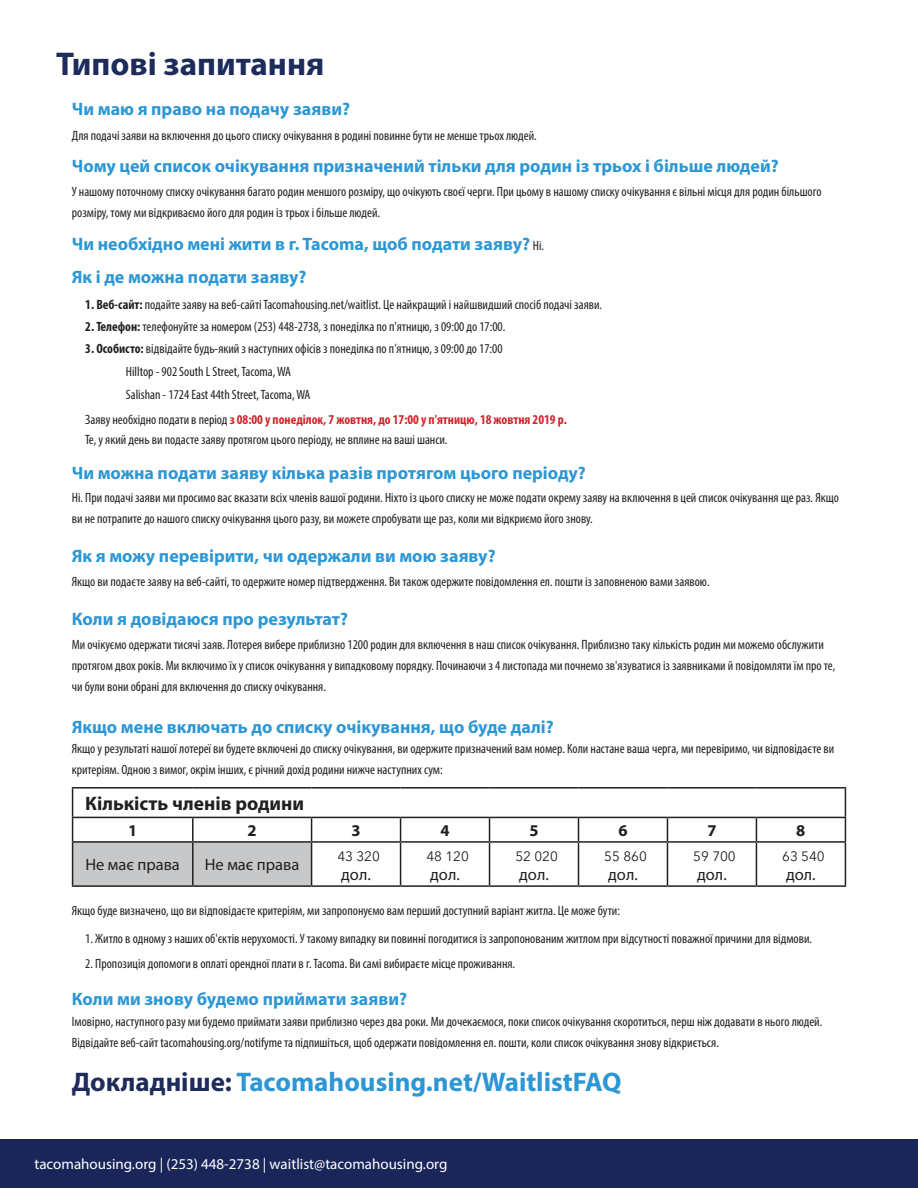
<style>
.page{position:relative;width:918px;height:1188px;background:#fff}
.page>*{position:absolute;margin:0;border:0;box-sizing:border-box;transform-origin:0 0}
.t1{font:700 33px "Myriad Pro";color:#1d2c5b}
.t2{font:700 27px "Myriad Pro";color:#2c97d4}
.t3{font:700 19.5px "Myriad Pro";color:#231f20}
.t4{font:700 18px "Myriad Pro";color:#2c97d4}
.t5{font:16.5px "Myriad Pro";color:#231f20}
.t6{font:700 16.5px "Myriad Pro";color:#231f20}
.t7{font:15px "Myriad Pro";color:#fff}
.t8{font:condensed 13.5px/21px "Myriad Pro";color:#231f20}
.t9{font:13.5px "Avenir Next LT Pro";color:#231f20}
.s1{font-weight:400;font-stretch:condensed;font-size:13.5px;color:#231f20}
.s2{font-weight:700}
.s3{font-weight:700;color:#d1232a}
.s4{color:#1d2c5b}
</style>
<div class="page">
<div style="left:0;top:1139px;width:918px;height:49px;background:#1a2659"></div>
<hr style="left:72px;top:787px;width:121px;height:2px;background:#231f20">
<hr style="left:193px;top:787px;width:119px;height:2px;background:#231f20">
<hr style="left:312px;top:787px;width:89px;height:2px;background:#231f20">
<hr style="left:401px;top:787px;width:89px;height:2px;background:#231f20">
<hr style="left:490px;top:787px;width:89px;height:2px;background:#231f20">
<hr style="left:579px;top:787px;width:88px;height:2px;background:#231f20">
<hr style="left:667px;top:787px;width:89px;height:2px;background:#231f20">
<hr style="left:756px;top:787px;width:90px;height:2px;background:#231f20">
<hr style="left:312px;top:817px;width:89px;height:1px;background:#231f20">
<svg style="left:72px;top:789px;width:240px;height:96px"></svg>
<hr style="left:401px;top:817px;width:89px;height:1px;background:#231f20">
<svg style="left:400px;top:818px;width:1px;height:23px"></svg>
<hr style="left:490px;top:817px;width:89px;height:1px;background:#231f20">
<svg style="left:489px;top:818px;width:1px;height:23px"></svg>
<hr style="left:579px;top:817px;width:88px;height:1px;background:#231f20">
<svg style="left:578px;top:818px;width:1px;height:23px"></svg>
<hr style="left:667px;top:817px;width:89px;height:1px;background:#231f20">
<svg style="left:667px;top:818px;width:1px;height:23px"></svg>
<hr style="left:756px;top:817px;width:90px;height:1px;background:#231f20">
<svg style="left:756px;top:818px;width:1px;height:23px"></svg>
<svg style="left:845px;top:789px;width:1px;height:52px"></svg>
<hr style="left:72px;top:841px;width:121px;height:2px;background:#231f20">
<hr style="left:72px;top:843px;width:1px;height:42px;background:#231f20">
<hr style="left:193px;top:841px;width:119px;height:2px;background:#231f20">
<hr style="left:192px;top:843px;width:2px;height:42px;background:#231f20">
<hr style="left:312px;top:841px;width:89px;height:2px;background:#231f20">
<hr style="left:311px;top:843px;width:1px;height:42px;background:#231f20">
<hr style="left:401px;top:841px;width:89px;height:2px;background:#231f20">
<hr style="left:400px;top:843px;width:1px;height:42px;background:#231f20">
<hr style="left:490px;top:841px;width:89px;height:2px;background:#231f20">
<hr style="left:489px;top:843px;width:1px;height:42px;background:#231f20">
<hr style="left:579px;top:841px;width:88px;height:2px;background:#231f20">
<hr style="left:578px;top:843px;width:1px;height:42px;background:#231f20">
<hr style="left:667px;top:841px;width:89px;height:2px;background:#231f20">
<hr style="left:667px;top:843px;width:1px;height:42px;background:#231f20">
<hr style="left:756px;top:841px;width:90px;height:2px;background:#231f20">
<hr style="left:756px;top:843px;width:1px;height:42px;background:#231f20">
<hr style="left:845px;top:843px;width:1px;height:42px;background:#231f20">
<hr style="left:72px;top:885px;width:121px;height:2px;background:#231f20">
<hr style="left:193px;top:885px;width:119px;height:2px;background:#231f20">
<hr style="left:312px;top:885px;width:89px;height:2px;background:#231f20">
<hr style="left:401px;top:885px;width:89px;height:2px;background:#231f20">
<hr style="left:490px;top:885px;width:89px;height:2px;background:#231f20">
<hr style="left:579px;top:885px;width:88px;height:2px;background:#231f20">
<hr style="left:667px;top:885px;width:89px;height:2px;background:#231f20">
<hr style="left:756px;top:885px;width:90px;height:2px;background:#231f20">
<p class="t1" style="left:56px;top:42px;width:270px">Типові запитання</p>
<p class="t4" style="left:72px;top:97px;width:280px">Чи маю я право на подачу заяви?</p>
<p class="t8" style="left:72px;top:125px;width:466px">Для подачі заяви на включення до цього списку очікування в родині повинне бути не менше трьох людей.</p>
<p class="t4" style="left:72px;top:154px;width:708px">Чому цей список очікування призначений тільки для родин із трьох і більше людей?</p>
<p class="t8" style="left:72px;top:181px;width:751px">У нашому поточному списку очікування багато родин меншого розміру, що очікують своєї черги. При цьому в нашому списку очікування є вільні місця для родин більшого розміру, тому ми відкриваємо його для родин із трьох і більше людей.</p>
<p class="t4" style="left:72px;top:232px;width:474px">Чи необхідно мені жити в г. Tacoma, щоб подати заяву? <span class="s1">Ні.</span></p>
<p class="t4" style="left:72px;top:265px;width:236px">Як і де можна подати заяву?</p>
<p class="t8" style="left:85px;top:294px;width:518px"><span class="s2">1. Веб-сайт:</span> подайте заяву на веб-сайті Tacomahousing.net/waitlist. Це найкращий і найшвидший спосіб подачі заяви.</p>
<p class="t8" style="left:85px;top:316px;width:422px"><span class="s2">2. Телефон:</span> телефонуйте за номером (253) 448-2738, з понеділка по п'ятницю, з 09:00 до 17:00.</p>
<p class="t8" style="left:85px;top:337px;width:419px"><span class="s2">3. Особисто:</span> відвідайте будь-який з наступних офісів з понеділка по п'ятницю, з 09:00 до 17:00</p>
<p class="t8" style="left:126px;top:361px;width:167px">Hilltop - 902 South L Street, Tacoma, WA</p>
<p class="t8" style="left:126px;top:383px;width:186px">Salishan - 1724 East 44th Street, Tacoma, WA</p>
<p class="t8" style="left:85px;top:410px;width:483px;line-height:19.5px">Заяву необхідно подати в період <span class="s3">з 08:00 у понеділок, 7 жовтня, до 17:00 у п'ятницю, 18 жовтня 2019 р.<br></span>Те, у який день ви подасте заяву протягом цього періоду, не вплине на ваші шанси.</p>
<p class="t4" style="left:72px;top:461px;width:516px">Чи можна подати заяву кілька разів протягом цього періоду?</p>
<p class="t8" style="left:72px;top:487px;width:769px">Ні. При подачі заяви ми просимо вас вказати всіх членів вашої родини. Ніхто із цього списку не може подати окрему заяву на включення в цей список очікування ще раз. Якщо ви не потрапите до нашого списку очікування цього разу, ви можете спробувати ще раз, коли ми відкриємо його знову.</p>
<p class="t4" style="left:72px;top:545px;width:425px">Як я можу перевірити, чи одержали ви мою заяву?</p>
<p class="t8" style="left:72px;top:571px;width:639px">Якщо ви подаєте заяву на веб-сайті, то одержите номер підтвердження. Ви також одержите повідомлення ел. пошти із заповненою вами заявою.</p>
<p class="t4" style="left:72px;top:608px;width:278px">Коли я довідаюся про результат?</p>
<p class="t8" style="left:72px;top:634px;width:765px">Ми очікуємо одержати тисячі заяв. Лотерея вибере приблизно 1200 родин для включення в наш список очікування. Приблизно таку кількість родин ми можемо обслужити протягом двох років. Ми включимо їх у список очікування у випадковому порядку. Починаючи з 4 листопада ми почнемо зв'язуватися із заявниками й повідомляти їм про те, чи були вони обрані для включення до списку очікування.</p>
<p class="t4" style="left:72px;top:715px;width:483px">Якщо мене включать до списку очікування, що буде далі?</p>
<p class="t8" style="left:72px;top:738px;width:764px">Якщо у результаті нашої лотереї ви будете включені до списку очікування, ви одержите призначений вам номер. Коли настане ваша черга, ми перевіримо, чи відповідаєте ви критеріям. Одною з вимог, окрім інших, є річний дохід родини нижче наступних сум:</p>
<p class="t3" style="left:85px;top:791px;width:220px">Кількість членів родини</p>
<p class="t6" style="left:128px;top:820px;width:11px">1</p>
<p class="t6" style="left:248px;top:820px;width:11px">2</p>
<p class="t6" style="left:351px;top:820px;width:11px">3</p>
<p class="t6" style="left:440px;top:820px;width:11px">4</p>
<p class="t6" style="left:529px;top:820px;width:11px">5</p>
<p class="t6" style="left:618px;top:820px;width:11px">6</p>
<p class="t6" style="left:707px;top:820px;width:11px">7</p>
<p class="t6" style="left:796px;top:820px;width:11px">8</p>
<p class="t5" style="left:85px;top:854px;width:96px">Не має права</p>
<p class="t5" style="left:205px;top:854px;width:96px">Не має права</p>
<p class="t5" style="left:341px;top:864px;width:31px">дол.</p>
<p class="t5" style="left:430px;top:864px;width:31px">дол.</p>
<p class="t5" style="left:519px;top:864px;width:31px">дол.</p>
<p class="t5" style="left:608px;top:864px;width:31px">дол.</p>
<p class="t5" style="left:697px;top:864px;width:31px">дол.</p>
<p class="t5" style="left:786px;top:864px;width:31px">дол.</p>
<p class="t8" style="left:72px;top:900px;width:550px">Якщо буде визначено, що ви відповідаєте критеріям, ми запропонуємо вам перший доступний варіант житла. Це може бути:</p>
<p class="t8" style="left:85px;top:928px;width:728px">1. Житло в одному з наших об'єктів нерухомості. У такому випадку ви повинні погодитися із запропонованим житлом при відсутності поважної причини для відмови.</p>
<p class="t8" style="left:85px;top:953px;width:431px">2. Пропозиція допомоги в оплаті орендної плати в г. Tacoma. Ви самі вибираєте місце проживання.</p>
<p class="t4" style="left:72px;top:987px;width:337px">Коли ми знову будемо приймати заяви?</p>
<p class="t8" style="left:72px;top:1011px;width:752px">Імовірно, наступного разу ми будемо приймати заяви приблизно через два роки. Ми дочекаємося, поки список очікування скоротиться, перш ніж додавати в нього людей.<br>Відвідайте веб-сайт tacomahousing.org/notifyme та підпишіться, щоб одержати повідомлення ел. пошти, коли список очікування знову відкриється.</p>
<p class="t2" style="left:72px;top:1065px;width:551px"><span class="s4">Докладніше:</span> Tacomahousing.net/WaitlistFAQ</p>
<p class="t9" style="left:337px;top:849px;width:44px">43 320</p>
<p class="t9" style="left:426px;top:849px;width:44px">48 120</p>
<p class="t9" style="left:515px;top:849px;width:44px">52 020</p>
<p class="t9" style="left:604px;top:849px;width:44px">55 860</p>
<p class="t9" style="left:693px;top:849px;width:44px">59 700</p>
<p class="t9" style="left:782px;top:849px;width:44px">63 540</p>
<p class="t7" style="left:34px;top:1155px;width:414px">tacomahousing.org | (253) 448-2738 | waitlist@tacomahousing.org</p>
</div>
